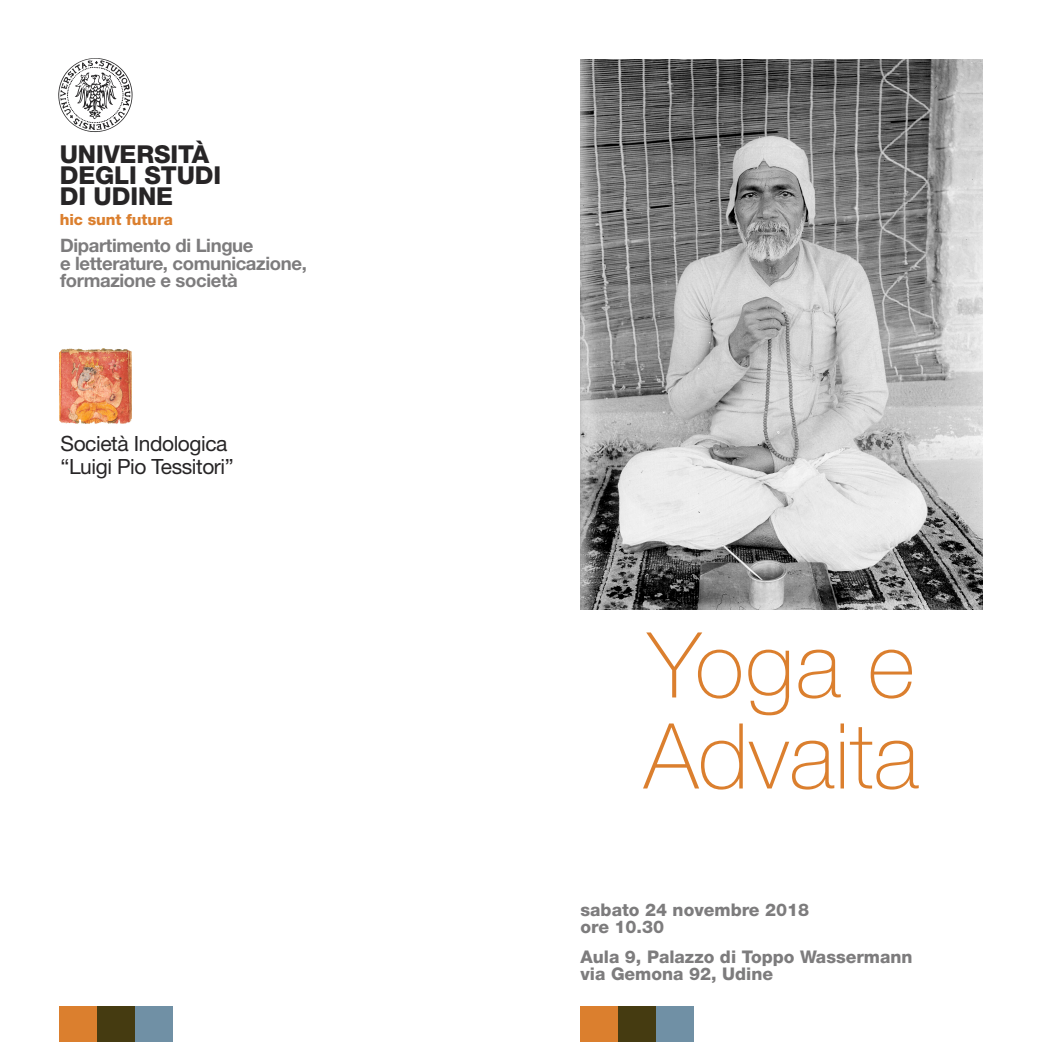
<style>
.page{position:relative;width:1042px;height:1042px;background:#fff}
.page>*{position:absolute;margin:0;border:0;box-sizing:border-box;transform-origin:0 0}
.t1{font:100 91px/91px "Helvetica Neue LT Std";color:#db7f2e}
.t2{font:800 24.68px/21px "Helvetica Neue LT Std";letter-spacing:-.005em;color:#272526}
.t3{font:21px/22.8px "Helvetica Neue LT Std";letter-spacing:-.02em;color:#272526}
.t4{font:700 18.55px/17.3px "Helvetica Neue LT Std";letter-spacing:-.02em;color:#7d7c7d}
.t5{font:800 17.5px/16.6px "Helvetica Neue";color:#7d7c7d}
.t6{font:800 15.4px "Helvetica Neue LT Std";letter-spacing:-.005em;color:#db7f2e}
</style>
<div class="page">
<img style="left:580px;top:60px;width:402px;height:549px">
<div style="left:60px;top:1006px;width:37px;height:36px;background:#db7f2e"></div>
<div style="left:97px;top:1006px;width:38px;height:36px;background:#453b11"></div>
<div style="left:135px;top:1006px;width:37px;height:36px;background:#7090a5"></div>
<div style="left:580px;top:1006px;width:38px;height:36px;background:#db7f2e"></div>
<div style="left:618px;top:1006px;width:38px;height:36px;background:#453b11"></div>
<div style="left:656px;top:1006px;width:37px;height:36px;background:#7090a5"></div>
<img style="left:58px;top:58px;width:74px;height:74px">
<img style="left:59px;top:348px;width:73px;height:76px">
<h2 class="t2" style="left:60px;top:146px;width:163px">UNIVERSITÀ<br>DEGLI STUDI<br>DI UDINE</h2>
<p class="t6" style="left:60px;top:214px;width:115px">hic sunt futura</p>
<p class="t4" style="left:60px;top:239px;width:248px">Dipartimento di Lingue<br>e letterature, comunicazione, formazione e società</p>
<p class="t3" style="left:60px;top:434px;width:175px">Società Indologica “Luigi Pio Tessitori”</p>
<h1 class="t1" style="left:644px;top:628px;width:276px">Yoga e<br>Advaita</h1>
<p class="t5" style="left:580px;top:903px;width:230px">sabato 24 novembre 2018 ore 10.30</p>
<p class="t5" style="left:580px;top:950px;width:333px">Aula 9, Palazzo di Toppo Wassermann via Gemona 92, Udine</p>
</div>
